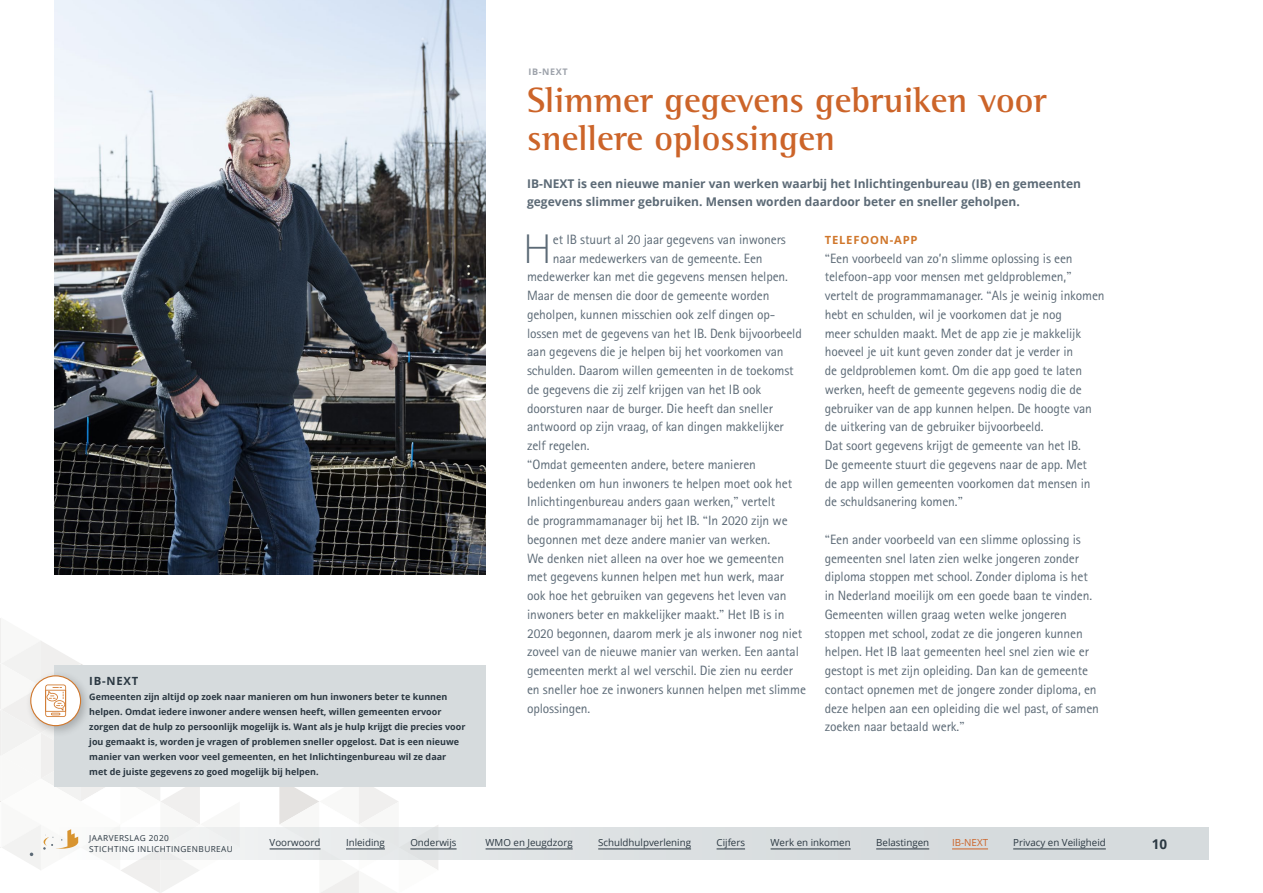
<style>
.page{position:relative;width:1263px;height:893px;background:#fff}
.page>*{position:absolute;margin:0;border:0;box-sizing:border-box;transform-origin:0 0}
.t1{font:300 39.75px "Open Sans";color:#5c6a76}
.t2{font:700 36px/37.5px "Rotis Semi Serif";color:#cc6429}
.t3{font:13.5px/18.8px "Rotis Sans Serif";letter-spacing:-.01em;color:#5c6a76}
.t4{font:700 13.5px "Open Sans";color:#2b3842}
.t5{font:700 12px/18.8px "Open Sans";color:#5c6a76}
.t6{font:700 11.25px "Open Sans";letter-spacing:.07em;color:#d0772c}
.t7{font:700 11.25px "Open Sans";letter-spacing:.07em;color:#2b3842}
.t8{font:9.75px "Open Sans";color:#2b3842}
.t9{font:9.75px "Open Sans";color:#cc6429}
.t10{font:700 9px/15px "Open Sans";color:#2b3842}
.t11{font:700 9px "Open Sans";letter-spacing:.07em;color:#9da2aa}
.t12{font:8.25px/10.5px "Open Sans";letter-spacing:.05em;color:#2b3842}
.s1{font-family:"Rotis Semi Serif"}
</style>
<div class="page">
<div style="left:54px;top:827px;width:1155px;height:32px;background:#d6dbdd"></div>
<hr style="left:410px;top:849px;width:47px;height:1px;background:#2b3842">
<hr style="left:876px;top:849px;width:53px;height:1px;background:#2b3842">
<hr style="left:598px;top:849px;width:93px;height:1px;background:#2b3842">
<hr style="left:770px;top:849px;width:81px;height:1px;background:#2b3842">
<hr style="left:486px;top:849px;width:87px;height:1px;background:#2b3842">
<hr style="left:1013px;top:849px;width:93px;height:1px;background:#2b3842">
<svg style="left:716px;top:849px;width:29px;height:1px"></svg>
<hr style="left:952px;top:849px;width:36px;height:1px;background:#cc6429">
<div style="left:54px;top:665px;width:432px;height:122px;background:#d6dbdd"></div>
<img style="left:54px;top:0;width:432px;height:574px">
<svg style="left:0;top:618px;width:438px;height:275px"></svg>
<p class="t11" style="left:528px;top:65px;width:41px">IB-NEXT</p>
<p class="t7" style="left:89px;top:673px;width:51px">IB-NEXT</p>
<p class="t10" style="left:89px;top:689px;width:378px">Gemeenten zijn altijd op zoek naar manieren om hun inwoners beter te kunnen helpen. Omdat iedere inwoner andere wensen heeft, willen gemeenten ervoor zorgen dat de hulp zo persoonlijk mogelijk is. Want als je hulp krijgt die precies voor jou gemaakt is, worden je vragen of problemen sneller opgelost. Dat is een nieuwe manier van werken voor veel gemeenten, en het Inlichtingenbureau wil ze daar met de juiste gegevens zo goed mogelijk bij helpen.</p>
<h2 class="t2" style="left:527px;top:81px;width:521px">Slimmer gegevens gebruiken voor snellere oplossingen</h2>
<p class="t5" style="left:527px;top:173px;width:555px">IB-NEXT is een nieuwe manier van werken waarbij het Inlichtingenbureau (IB) en gemeenten gegevens slimmer gebruiken. Mensen worden daardoor beter en sneller geholpen.</p>
<p class="t6" style="left:825px;top:232px;width:94px">TELEFOON-APP</p>
<p class="t3" style="left:825px;top:248px;width:281px"><span class="s1">“</span>Een voorbeeld van zo’n slimme oplossing is een telefoon-app voor mensen met geldproblemen,<span class="s1">” </span>vertelt de programmamanager. <span class="s1">“</span>Als je weinig inkomen hebt en schulden, wil je voorkomen dat je nog<br>meer schulden maakt. Met de app zie je makkelijk hoeveel je uit kunt geven zonder dat je verder in<br>de geldproblemen komt. Om die app goed te laten werken, heeft de gemeente gegevens nodig die de gebruiker van de app kunnen helpen. De hoogte van de uitkering van de gebruiker bijvoorbeeld.<br>Dat soort gegevens krijgt de gemeente van het IB.<br>De gemeente stuurt die gegevens naar de app. Met<br>de app willen gemeenten voorkomen dat mensen in de schuldsanering komen.<span class="s1">”</span></p>
<p class="t3" style="left:825px;top:530px;width:276px"><span class="s1">“</span>Een ander voorbeeld van een slimme oplossing is gemeenten snel laten zien welke jongeren zonder diploma stoppen met school. Zonder diploma is het in Nederland moeilijk om een goede baan te vinden.<br>Gemeenten willen graag weten welke jongeren stoppen met school, zodat ze die jongeren kunnen helpen. Het IB laat gemeenten heel snel zien wie er gestopt is met zijn opleiding. Dan kan de gemeente contact opnemen met de jongere zonder diploma, en deze helpen aan een opleiding die wel past, of samen zoeken naar betaald werk.<span class="s1">”</span></p>
<h1 class="t1" style="left:523px;top:221px;width:30px">H</h1>
<p class="t3" style="left:553px;top:230px;width:234px">et IB stuurt al 20 jaar gegevens van inwoners</p>
<p class="t3" style="left:553px;top:248px;width:211px">naar medewerkers van de gemeente. Een</p>
<p class="t3" style="left:527px;top:267px;width:262px">medewerker kan met die gegevens mensen helpen.</p>
<p class="t3" style="left:527px;top:286px;width:244px">Maar de mensen die door de gemeente worden</p>
<p class="t3" style="left:527px;top:305px;width:250px">geholpen, kunnen misschien ook zelf dingen op-</p>
<p class="t3" style="left:527px;top:323px;width:276px">lossen met de gegevens van het IB. Denk bijvoorbeeld</p>
<p class="t3" style="left:527px;top:342px;width:258px">aan gegevens die je helpen bij het voorkomen van</p>
<p class="t3" style="left:527px;top:361px;width:268px">schulden. Daarom willen gemeenten in de toekomst</p>
<p class="t3" style="left:527px;top:380px;width:236px">de gegevens die zij zelf krijgen van het IB ook</p>
<p class="t3" style="left:527px;top:398px;width:247px">doorsturen naar de burger. Die heeft dan sneller</p>
<p class="t3" style="left:527px;top:417px;width:258px">antwoord op zijn vraag, of kan dingen makkelijker</p>
<p class="t3" style="left:527px;top:436px;width:64px">zelf regelen.</p>
<p class="t3" style="left:527px;top:455px;width:230px"><span class="s1">“</span>Omdat gemeenten andere, betere manieren</p>
<p class="t3" style="left:527px;top:473px;width:267px">bedenken om hun inwoners te helpen moet ook het</p>
<p class="t3" style="left:527px;top:492px;width:250px">Inlichtingenbureau anders gaan werken,<span class="s1">”</span> vertelt</p>
<p class="t3" style="left:527px;top:511px;width:262px">de programmamanager bij het IB. <span class="s1">“</span>In 2020 zijn we</p>
<p class="t3" style="left:527px;top:530px;width:245px">begonnen met deze andere manier van werken.</p>
<p class="t3" style="left:527px;top:548px;width:259px">We denken niet alleen na over hoe we gemeenten</p>
<p class="t3" style="left:527px;top:567px;width:258px">met gegevens kunnen helpen met hun werk, maar</p>
<p class="t3" style="left:527px;top:586px;width:261px">ook hoe het gebruiken van gegevens het leven van</p>
<p class="t3" style="left:527px;top:605px;width:259px">inwoners beter en makkelijker maakt.<span class="s1">”</span> Het IB is in</p>
<p class="t3" style="left:527px;top:623px;width:277px">2020 begonnen, daarom merk je als inwoner nog niet</p>
<p class="t3" style="left:527px;top:642px;width:273px">zoveel van de nieuwe manier van werken. Een aantal</p>
<p class="t3" style="left:527px;top:661px;width:267px">gemeenten merkt al wel verschil. Die zien nu eerder</p>
<p class="t3" style="left:527px;top:680px;width:280px">en sneller hoe ze inwoners kunnen helpen met slimme</p>
<p class="t3" style="left:527px;top:699px;width:65px">oplossingen.</p>
<p class="t12" style="left:89px;top:833px;width:145px">JAARVERSLAG 2020<br>STICHTING INLICHTINGENBUREAU</p>
<p class="t8" style="left:486px;top:836px;width:89px">WMO en Jeugdzorg</p>
<p class="t8" style="left:598px;top:836px;width:94px">Schuldhulpverlening</p>
<p class="t8" style="left:716px;top:836px;width:30px">Cijfers</p>
<p class="t8" style="left:770px;top:836px;width:82px">Werk en inkomen</p>
<p class="t8" style="left:876px;top:836px;width:55px">Belastingen</p>
<p class="t9" style="left:952px;top:836px;width:37px">IB-NEXT</p>
<p class="t8" style="left:1013px;top:836px;width:94px">Privacy en Veiligheid</p>
<p class="t4" style="left:1152px;top:834px;width:17px">10</p>
<p class="t8" style="left:270px;top:836px;width:52px">Voorwoord</p>
<p class="t8" style="left:346px;top:836px;width:40px">Inleiding</p>
<p class="t8" style="left:410px;top:836px;width:48px">Onderwijs</p>
</div>
